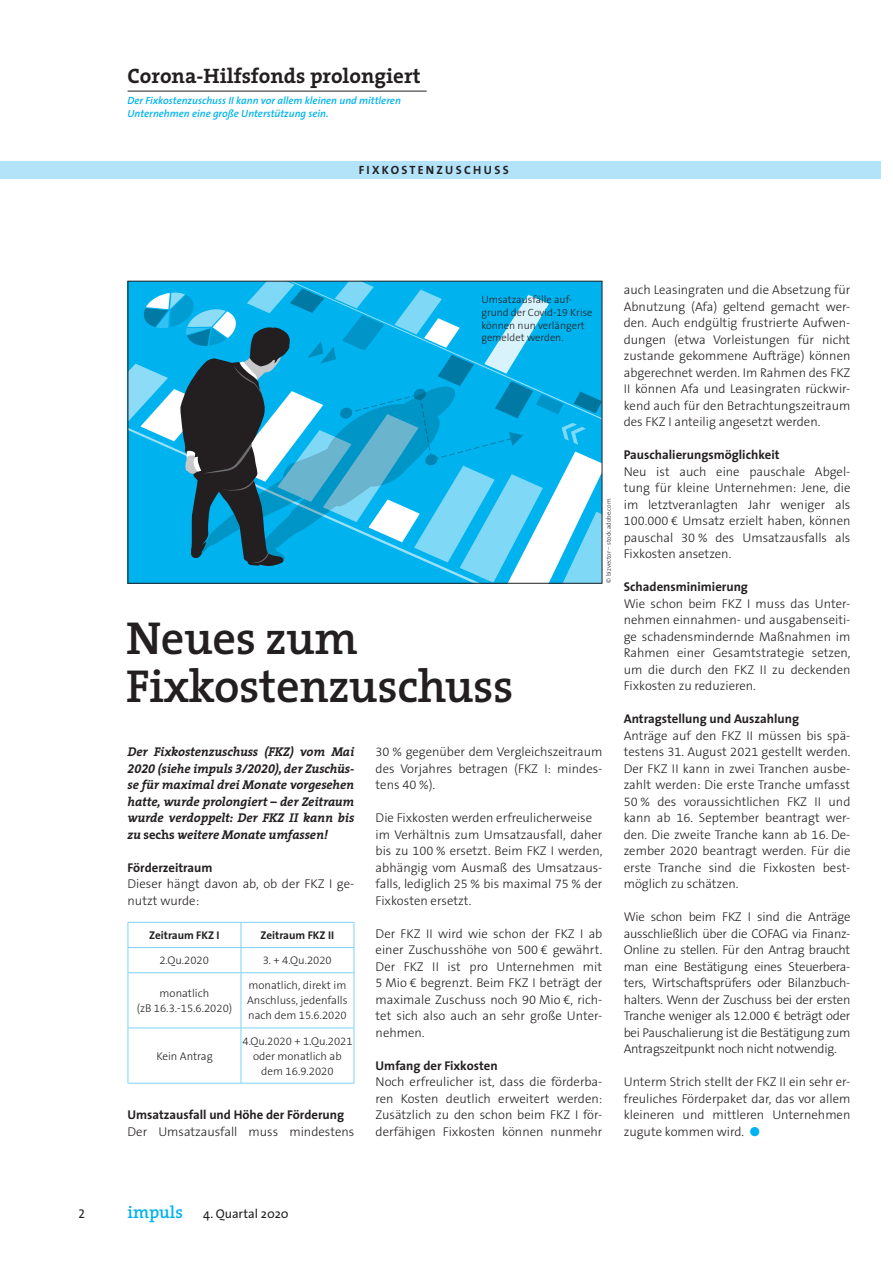
<style>
.page{position:relative;width:893px;height:1263px;background:#fff}
.page>*{position:absolute;margin:0;border:0;box-sizing:border-box;transform-origin:0 0}
.t1{font:600 46.5px/48px "The Serif";letter-spacing:-.01em;color:#231f20}
.t2{font:700 21px "The Serif";color:#231f20}
.t3{font:300 12.75px/16.5px "The Sans B3";color:#231f20;text-align:justify}
.t4{font:italic 700 12.75px/16.5px "The Serif";letter-spacing:-.01em;color:#231f20;text-align:justify}
.t5{font:700 12.75px "The Sans";color:#231f20}
.t6{font:12.75px "The Sans";color:#231f20}
.t7{font:12.75px "The Sans Caps";color:#231f20}
.t8{font:12px "The Sans Bold Caps";letter-spacing:.19em;color:#231f20}
.t9{font:300 11.25px/15px "The Sans B3";color:#231f20;text-align:center}
.t10{font:700 11.25px "The Sans";color:#231f20}
.t11{font:italic 600 10.5px/12.8px "The Sans";color:#00b3ef}
.t12{font:300 10.5px/12.8px "The Sans B3";color:#231f20}
.t13{font:300 6.45px "The Sans";color:#231f20}
.s1{font-family:"The Serif Bold Expert";font-weight:400}
.s2{font-style:normal}
.s3{color:#00b3ef}
.s4{font-family:"The Serif";font-weight:600;font-size:17.25px;color:#00b3ef}
</style>
<div class="page">
<hr style="left:128px;top:91px;width:299px;height:1px;background:#231f20">
<div style="left:0;top:162px;width:880px;height:17px;background:#b3e3f9"></div>
<hr style="left:128px;top:922px;width:113px;height:1px;background:#7cd3f6">
<hr style="left:241px;top:922px;width:113px;height:1px;background:#7cd3f6">
<hr style="left:128px;top:947px;width:113px;height:1px;background:#7cd3f6">
<svg style="left:128px;top:923px;width:1px;height:49px"></svg>
<hr style="left:241px;top:947px;width:113px;height:1px;background:#7cd3f6">
<svg style="left:241px;top:923px;width:1px;height:49px"></svg>
<svg style="left:354px;top:923px;width:1px;height:49px"></svg>
<hr style="left:128px;top:972px;width:113px;height:1px;background:#7cd3f6">
<hr style="left:128px;top:973px;width:1px;height:54px;background:#7cd3f6">
<hr style="left:241px;top:972px;width:113px;height:1px;background:#7cd3f6">
<hr style="left:241px;top:973px;width:1px;height:54px;background:#7cd3f6">
<hr style="left:354px;top:973px;width:1px;height:54px;background:#7cd3f6">
<hr style="left:128px;top:1027px;width:113px;height:1px;background:#7cd3f6">
<hr style="left:128px;top:1028px;width:1px;height:55px;background:#7cd3f6">
<hr style="left:241px;top:1027px;width:113px;height:1px;background:#7cd3f6">
<hr style="left:241px;top:1028px;width:1px;height:55px;background:#7cd3f6">
<hr style="left:354px;top:1028px;width:1px;height:55px;background:#7cd3f6">
<hr style="left:128px;top:1083px;width:113px;height:1px;background:#7cd3f6">
<hr style="left:241px;top:1083px;width:113px;height:1px;background:#7cd3f6">
<svg style="left:130px;top:283px;width:470px;height:299px;background:#2dadd8"></svg>
<div style="left:128px;top:281px;width:474px;height:303px;border:1px solid #231f20"></div>
<h2 class="t2" style="left:128px;top:59px;width:295px">Corona-Hilfsfonds prolongiert</h2>
<p class="t11" style="left:128px;top:94px;width:275px">Der Fixkostenzuschuss II kann vor allem kleinen und mittleren<br>Unternehmen eine große Unterstützung sein.</p>
<p class="t8" style="left:359px;top:160px;width:151px">FIXKOSTENZUSCHUSS</p>
<p class="t12" style="left:481px;top:294px;width:113px">Umsatzausfälle auf&shy;grund der Covid-19 Krise können nun verlängert gemeldet werden.</p>
<h1 class="t1" style="left:126px;top:613px;width:389px">Neues zum<br>Fixkostenzuschuss</h1>
<p class="t13" style="left:603px;top:583px;width:86px;rotate:-90deg">© bizvector – stock.adobe.com</p>
<p class="t4" style="left:128px;top:743px;width:228px">Der Fixkostenzuschuss (FKZ) vom Mai <span class="s1">2020</span> (siehe impuls <span class="s1">3</span>/<span class="s1">2020</span>), der Zuschüs&shy;se für maximal drei Monate vorgesehen hatte, wurde prolongiert – der Zeitraum wurde verdoppelt: Der FKZ II kann bis zu <span class="s2">sechs</span> weitere Monate umfassen!</p>
<p class="t5" style="left:128px;top:857px;width:87px">Förderzeitraum</p>
<p class="t3" style="left:128px;top:876px;width:228px">Dieser hängt davon ab, ob der FKZ I ge&shy;nutzt wurde:</p>
<p class="t10" style="left:149px;top:926px;width:72px">Zeitraum FKZ I</p>
<p class="t10" style="left:261px;top:926px;width:75px">Zeitraum FKZ II</p>
<p class="t9" style="left:159px;top:953px;width:51px">2.Qu.2020</p>
<p class="t9" style="left:263px;top:953px;width:71px">3. + 4.Qu.2020</p>
<p class="t9" style="left:137px;top:986px;width:97px">monatlich<br>(zB 16.3.-15.6.2020)</p>
<p class="t9" style="left:247px;top:978px;width:102px;text-align:justify">monatlich, direkt im Anschluss, jedenfalls nach dem 15.6.2020</p>
<p class="t9" style="left:156px;top:1049px;width:58px">Kein Antrag</p>
<p class="t9" style="left:242px;top:1034px;width:112px">4.Qu.2020 + 1.Qu.2021 oder monatlich ab dem 16.9.2020</p>
<p class="t5" style="left:128px;top:1104px;width:218px">Umsatzausfall und Höhe der Förderung</p>
<p class="t3" style="left:128px;top:1124px;width:228px">Der Umsatzausfall muss mindestens</p>
<p class="t3" style="left:376px;top:744px;width:228px">30 % gegenüber dem Vergleichszeitraum des Vorjahres betragen (FKZ I: mindes&shy;tens 40 %).</p>
<p class="t3" style="left:376px;top:810px;width:228px;text-align:left">Die Fixkosten werden erfreulicherweise im Verhältnis zum Umsatzausfall, daher bis zu 100 % ersetzt. Beim FKZ I werden, abhängig vom Ausmaß des Umsatzaus&shy;falls, lediglich 25 % bis maximal 75 % der Fixkosten ersetzt.</p>
<p class="t3" style="left:376px;top:926px;width:228px">Der FKZ II wird wie schon der FKZ I ab einer Zuschusshöhe von 500 € gewährt.<br>Der FKZ II ist pro Unternehmen mit 5 Mio € begrenzt. Beim FKZ I beträgt der maximale Zuschuss noch 90 Mio €, rich&shy;tet sich also auch an sehr große Unter&shy;nehmen.</p>
<p class="t5" style="left:376px;top:1055px;width:124px">Umfang der Fixkosten</p>
<p class="t3" style="left:376px;top:1074px;width:228px">Noch erfreulicher ist, dass die förderba&shy;ren Kosten deutlich erweitert werden:<br>Zusätzlich zu den schon beim FKZ I för&shy;derfähigen Fixkosten können nunmehr</p>
<p class="t3" style="left:624px;top:282px;width:228px">auch Leasingraten und die Absetzung für Abnutzung (Afa) geltend gemacht wer&shy;den. Auch endgültig frustrierte Aufwen&shy;dungen (etwa Vorleistungen für nicht zustande gekommene Aufträge) können abgerechnet werden. Im Rahmen des FKZ II können Afa und Leasingraten rückwir&shy;kend auch für den Betrachtungszeitraum des FKZ I anteilig angesetzt werden.</p>
<p class="t5" style="left:624px;top:444px;width:157px">Pauschalierungsmöglichkeit</p>
<p class="t3" style="left:624px;top:464px;width:228px">Neu ist auch eine pauschale Abgel&shy;tung für kleine Unternehmen: Jene, die im letztveranlagten Jahr weniger als 100.000 € Umsatz erzielt haben, können pauschal 30 % des Umsatzausfalls als Fixkosten ansetzen.</p>
<p class="t5" style="left:624px;top:576px;width:126px">Schadensminimierung</p>
<p class="t3" style="left:624px;top:596px;width:228px">Wie schon beim FKZ I muss das Unter&shy;nehmen einnahmen- und ausgabenseiti&shy;ge schadensmindernde Maßnahmen im Rahmen einer Gesamtstrategie setzen, um die durch den FKZ II zu deckenden Fixkosten zu reduzieren.</p>
<p class="t5" style="left:624px;top:708px;width:177px">Antragstellung und Auszahlung</p>
<p class="t3" style="left:624px;top:728px;width:228px">Anträge auf den FKZ II müssen bis spä&shy;testens 31. August 2021 gestellt werden.<br>Der FKZ II kann in zwei Tranchen ausbe&shy;zahlt werden: Die erste Tranche umfasst 50 % des voraussichtlichen FKZ II und kann ab 16. September beantragt wer&shy;den. Die zweite Tranche kann ab 16. De&shy;zember 2020 beantragt werden. Für die erste Tranche sind die Fixkosten best&shy;möglich zu schätzen.</p>
<p class="t3" style="left:624px;top:909px;width:228px">Wie schon beim FKZ I sind die Anträge ausschließlich über die COFAG via Finanz-Online zu stellen. Für den Antrag braucht man eine Bestätigung eines Steuerbera&shy;ters, Wirtschaftsprüfers oder Bilanzbuch&shy;halters. Wenn der Zuschuss bei der ersten Tranche weniger als 12.000 € beträgt oder bei Pauschalierung ist die Bestätigung zum Antragszeitpunkt noch nicht notwendig.</p>
<p class="t3" style="left:624px;top:1074px;width:228px">Unterm Strich stellt der FKZ II ein sehr er&shy;freuliches Förderpaket dar, das vor allem kleineren und mittleren Unternehmen zugute kommen wird. <span class="s3">●</span></p>
<p class="t7" style="left:79px;top:1203px;width:8px">2</p>
<p class="t6" style="left:128px;top:1203px;width:163px"><span class="s4">impuls</span> 4. Quartal 2020</p>
</div>
